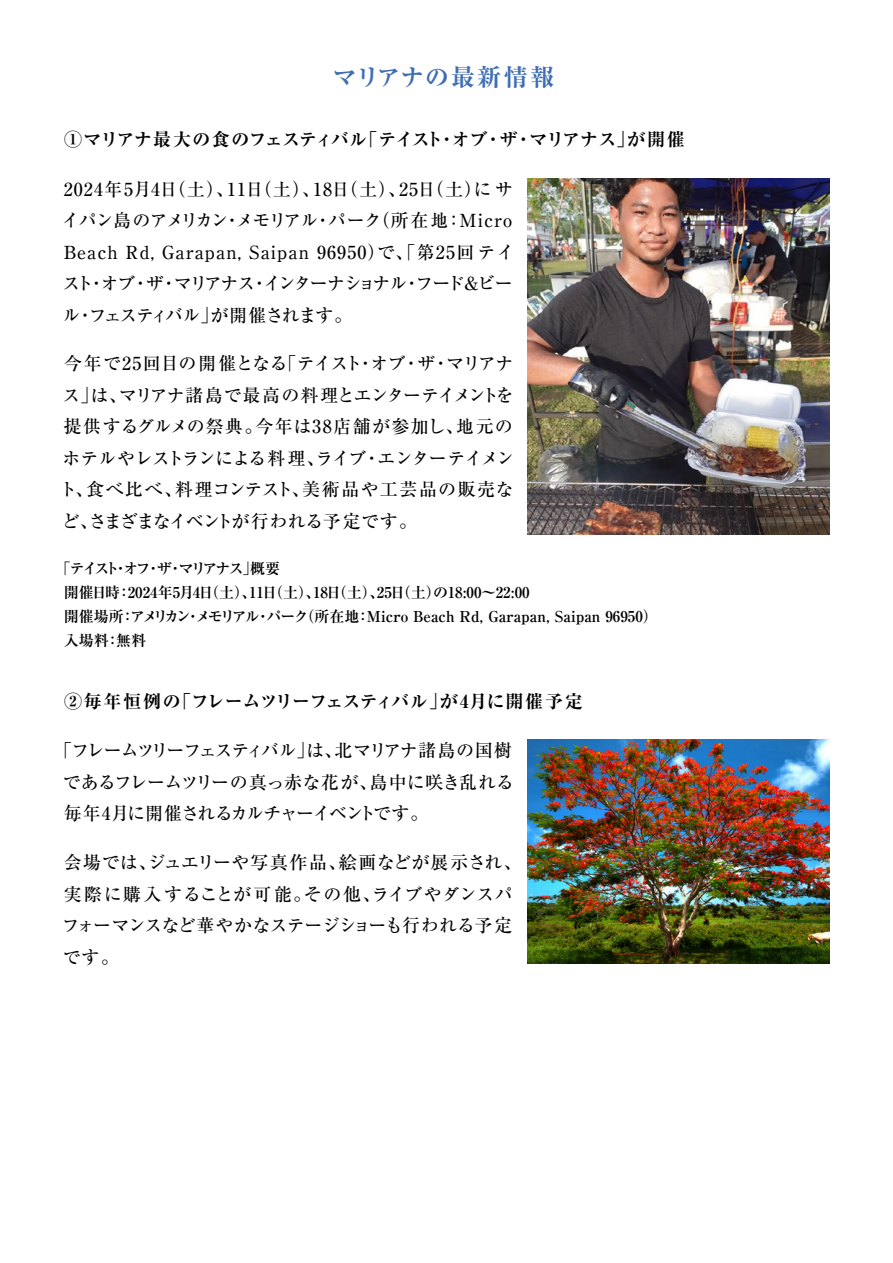
<style>
.page{position:relative;width:893px;height:1263px;background:#fff}
.page>*{position:absolute;margin:0;border:0;box-sizing:border-box;transform-origin:0 0}
.t1{font:700 expanded 24px "Ryumin Pro";letter-spacing:.055em;color:#3f6eb4}
.t2{font:500 18px/31.5px "Ryumin Pro";letter-spacing:-.005em;color:#000;text-align:justify}
.t3{font:500 18px/31.5px "Ryumin Pro";letter-spacing:.015em;color:#000}
.t4{font:700 expanded 18px "Ryumin Pro";letter-spacing:-.01em;color:#000}
.t5{font:700 expanded 18px "Ryumin Pro";letter-spacing:.01em;color:#000}
.t6{font:700 15px/24px "Ryumin Pro";color:#000}
</style>
<div class="page">
<img style="left:527px;top:178px;width:302px;height:357px">
<img style="left:527px;top:740px;width:302px;height:224px">
<h1 class="t1" style="left:333px;top:58px;width:223px">マリアナの最新情報</h1>
<p class="t4" style="left:64px;top:125px;width:622px">①マリアナ最大の食のフェスティバル「テイスト・オブ・ザ・マリアナス」が開催</p>
<p class="t2" style="left:62px;top:172px;width:454px;text-align:left">2024年5月4日（土）、11日（土）、18日（土）、25日（土）にサイパン島のアメリカン・メモリアル・パーク（所在地：Micro Beach Rd, Garapan, Saipan 96950）で、「第25回テイスト・オブ・ザ・マリアナス・インターナショナル・フード＆ビール・フェスティバル」が開催されます。</p>
<p class="t2" style="left:59px;top:347px;width:456px">今年で25回目の開催となる「テイスト・オブ・ザ・マリアナス」は、マリアナ諸島で最高の料理とエンターテイメントを提供するグルメの祭典。今年は38店舗が参加し、地元のホテルやレストランによる料理、ライブ・エンターテイメント、食べ比べ、料理コンテスト、美術品や工芸品の販売など、さまざまなイベントが行われる予定です。</p>
<p class="t6" style="left:64px;top:556px;width:596px;text-indent:-8px">「テイスト・オフ・ザ・マリアナス」概要<br>開催日時：2024年5月4日（土）、11日（土）、18日（土）、25日（土）の18:00～22:00<br>開催場所：アメリカン・メモリアル・パーク（所在地：Micro Beach Rd, Garapan, Saipan 96950）入場料：無料</p>
<p class="t5" style="left:64px;top:687px;width:520px">②毎年恒例の「フレームツリーフェスティバル」が4月に開催予定</p>
<p class="t2" style="left:63px;top:733px;width:453px;text-indent:-9px">「フレームツリーフェスティバル」は、北マリアナ諸島の国樹であるフレームツリーの真っ赤な花が、島中に咲き乱れる毎年4月に開催されるカルチャーイベントです。</p>
<p class="t3" style="left:62px;top:845px;width:461px">会場では、ジュエリーや写真作品、絵画などが展示され、実際に購入することが可能。その他、ライブやダンスパフォーマンスなど華やかなステージショーも行われる予定です。</p>
</div>
